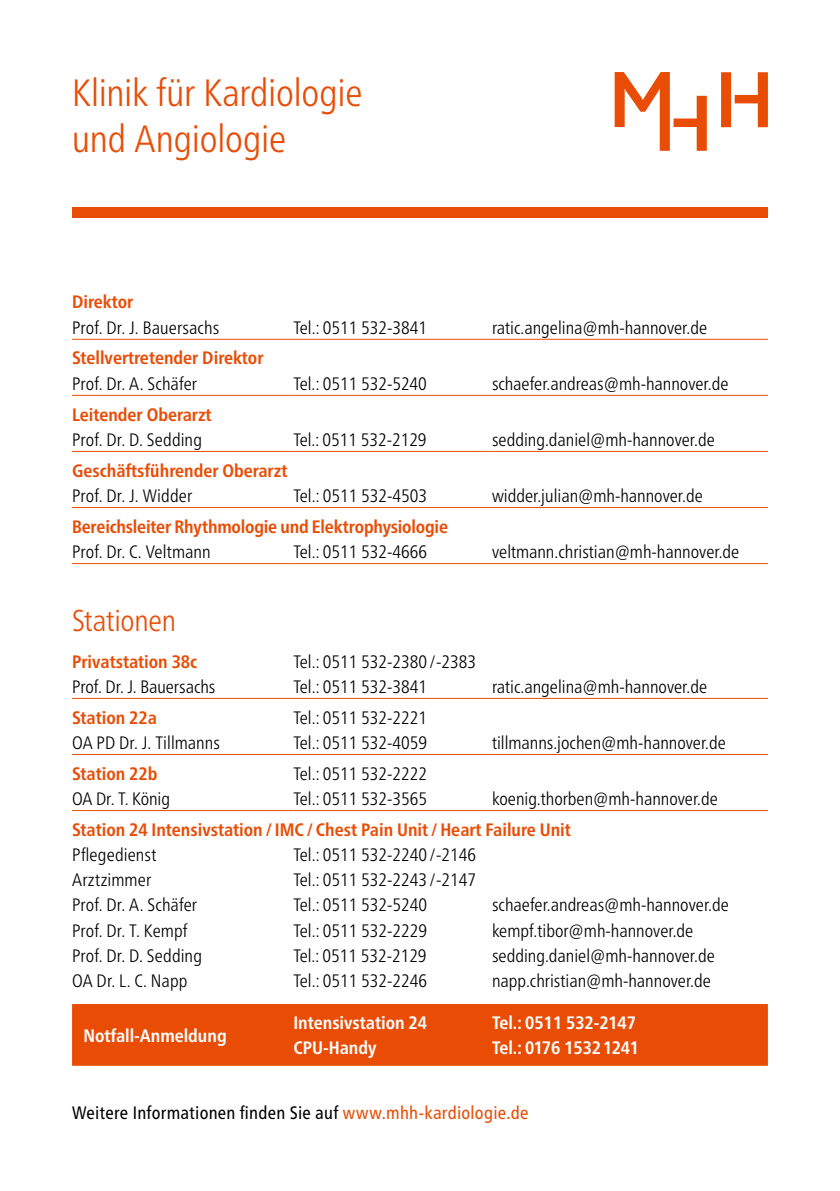
<style>
.page{position:relative;width:840px;height:1191px;background:#fff}
.page>*{position:absolute;margin:0;border:0;box-sizing:border-box;transform-origin:0 0}
.t1{font:300 condensed 38px/45.6px "Frutiger Neue LT Pro";letter-spacing:-.005em;color:#e94c05}
.t2{font:300 condensed 30px "Frutiger Neue LT Pro";letter-spacing:-.005em;color:#e94c05}
.t3{font:300 condensed 18px "Frutiger Neue LT Pro";color:#000}
.t4{font:700 condensed 18px "Frutiger Neue LT Pro";color:#e94c05}
.t5{font:700 condensed 18px "Frutiger Neue LT Pro";color:#fff}
.t6{font:condensed 18px "Frutiger Neue LT Pro";letter-spacing:.015em;color:#000}
.s1{color:#e94c05}
</style>
<div class="page">
<div style="left:72px;top:207px;width:695px;height:11px;background:#e94c05"></div>
<div style="left:72px;top:1004px;width:695px;height:61px;background:#e94c05"></div>
<hr style="left:72px;top:698px;width:221px;height:1px;background:#e94c05">
<hr style="left:293px;top:698px;width:199px;height:1px;background:#e94c05">
<hr style="left:492px;top:698px;width:275px;height:1px;background:#e94c05">
<hr style="left:72px;top:754px;width:221px;height:1px;background:#e94c05">
<hr style="left:293px;top:754px;width:199px;height:1px;background:#e94c05">
<hr style="left:492px;top:754px;width:275px;height:1px;background:#e94c05">
<hr style="left:72px;top:810px;width:221px;height:1px;background:#e94c05">
<hr style="left:293px;top:810px;width:199px;height:1px;background:#e94c05">
<hr style="left:492px;top:810px;width:275px;height:1px;background:#e94c05">
<hr style="left:72px;top:339px;width:221px;height:1px;background:#e94c05">
<hr style="left:293px;top:339px;width:199px;height:1px;background:#e94c05">
<hr style="left:492px;top:339px;width:275px;height:1px;background:#e94c05">
<hr style="left:72px;top:395px;width:221px;height:1px;background:#e94c05">
<hr style="left:293px;top:395px;width:199px;height:1px;background:#e94c05">
<hr style="left:492px;top:395px;width:275px;height:1px;background:#e94c05">
<hr style="left:72px;top:563px;width:221px;height:1px;background:#e94c05">
<hr style="left:293px;top:563px;width:199px;height:1px;background:#e94c05">
<hr style="left:492px;top:563px;width:275px;height:1px;background:#e94c05">
<hr style="left:72px;top:451px;width:221px;height:1px;background:#e94c05">
<hr style="left:293px;top:451px;width:199px;height:1px;background:#e94c05">
<hr style="left:492px;top:451px;width:275px;height:1px;background:#e94c05">
<hr style="left:72px;top:507px;width:221px;height:1px;background:#e94c05">
<hr style="left:293px;top:507px;width:199px;height:1px;background:#e94c05">
<hr style="left:492px;top:507px;width:275px;height:1px;background:#e94c05">
<svg style="left:614px;top:72px;width:92px;height:79px"></svg>
<svg style="left:721px;top:72px;width:46px;height:55px"></svg>
<h1 class="t1" style="left:72px;top:70px;width:292px">Klinik für Kardiologie und Angiologie</h1>
<p class="t4" style="left:72px;top:291px;width:63px">Direktor</p>
<p class="t3" style="left:72px;top:317px;width:149px">Prof. Dr. J. Bauersachs</p>
<p class="t3" style="left:293px;top:317px;width:135px">Tel.: 0511 532-3841</p>
<p class="t3" style="left:492px;top:317px;width:216px">ratic.angelina@mh-hannover.de</p>
<p class="t4" style="left:72px;top:347px;width:193px">Stellvertretender Direktor</p>
<p class="t3" style="left:72px;top:373px;width:126px">Prof. Dr. A. Schäfer</p>
<p class="t3" style="left:293px;top:373px;width:135px">Tel.: 0511 532-5240</p>
<p class="t3" style="left:492px;top:373px;width:238px">schaefer.andreas@mh-hannover.de</p>
<p class="t4" style="left:72px;top:404px;width:141px">Leitender Oberarzt</p>
<p class="t3" style="left:72px;top:429px;width:131px">Prof. Dr. D. Sedding</p>
<p class="t3" style="left:293px;top:429px;width:135px">Tel.: 0511 532-2129</p>
<p class="t3" style="left:492px;top:429px;width:224px">sedding.daniel@mh-hannover.de</p>
<p class="t4" style="left:72px;top:460px;width:217px">Geschäftsführender Oberarzt</p>
<p class="t3" style="left:72px;top:485px;width:121px">Prof. Dr. J. Widder</p>
<p class="t3" style="left:293px;top:485px;width:135px">Tel.: 0511 532-4503</p>
<p class="t3" style="left:492px;top:485px;width:212px">widder.julian@mh-hannover.de</p>
<p class="t4" style="left:72px;top:516px;width:377px">Bereichsleiter Rhythmologie und Elektrophysiologie</p>
<p class="t3" style="left:72px;top:541px;width:140px">Prof. Dr. C. Veltmann</p>
<p class="t3" style="left:293px;top:541px;width:135px">Tel.: 0511 532-4666</p>
<p class="t3" style="left:492px;top:541px;width:249px">veltmann.christian@mh-hannover.de</p>
<h2 class="t2" style="left:72px;top:603px;width:105px">Stationen</h2>
<p class="t4" style="left:72px;top:650px;width:127px">Privatstation 38c</p>
<p class="t3" style="left:293px;top:650px;width:184px">Tel.: 0511 532-2380 /-2383</p>
<p class="t3" style="left:72px;top:676px;width:145px">Prof. Dr. J. Bauersachs</p>
<p class="t3" style="left:293px;top:676px;width:135px">Tel.: 0511 532-3841</p>
<p class="t3" style="left:492px;top:676px;width:216px">ratic.angelina@mh-hannover.de</p>
<p class="t4" style="left:72px;top:706px;width:86px">Station 22a</p>
<p class="t3" style="left:293px;top:706px;width:135px">Tel.: 0511 532-2221</p>
<p class="t3" style="left:72px;top:732px;width:149px">OA PD Dr. J. Tillmanns</p>
<p class="t3" style="left:293px;top:732px;width:135px">Tel.: 0511 532-4059</p>
<p class="t3" style="left:492px;top:732px;width:235px">tillmanns.jochen@mh-hannover.de</p>
<p class="t4" style="left:72px;top:763px;width:87px">Station 22b</p>
<p class="t3" style="left:293px;top:763px;width:135px">Tel.: 0511 532-2222</p>
<p class="t3" style="left:72px;top:788px;width:99px">OA Dr. T. König</p>
<p class="t3" style="left:293px;top:788px;width:135px">Tel.: 0511 532-3565</p>
<p class="t3" style="left:492px;top:788px;width:227px">koenig.thorben@mh-hannover.de</p>
<p class="t4" style="left:72px;top:819px;width:500px">Station 24 Intensivstation/ IMC/Chest Pain Unit /Heart Failure Unit</p>
<p class="t3" style="left:72px;top:844px;width:86px">Pflegedienst</p>
<p class="t3" style="left:293px;top:844px;width:184px">Tel.: 0511 532-2240 /-2146</p>
<p class="t3" style="left:72px;top:869px;width:81px">Arztzimmer</p>
<p class="t3" style="left:293px;top:869px;width:184px">Tel.: 0511 532-2243 /-2147</p>
<p class="t3" style="left:72px;top:894px;width:126px">Prof. Dr. A. Schäfer</p>
<p class="t3" style="left:293px;top:894px;width:135px">Tel.: 0511 532-5240</p>
<p class="t3" style="left:492px;top:894px;width:238px">schaefer.andreas@mh-hannover.de</p>
<p class="t3" style="left:72px;top:919px;width:117px">Prof. Dr. T. Kempf</p>
<p class="t3" style="left:293px;top:919px;width:135px">Tel.: 0511 532-2229</p>
<p class="t3" style="left:492px;top:919px;width:203px">kempf.tibor@mh-hannover.de</p>
<p class="t3" style="left:72px;top:945px;width:131px">Prof. Dr. D. Sedding</p>
<p class="t3" style="left:293px;top:945px;width:135px">Tel.: 0511 532-2129</p>
<p class="t3" style="left:492px;top:945px;width:224px">sedding.daniel@mh-hannover.de</p>
<p class="t3" style="left:72px;top:970px;width:117px">OA Dr. L. C. Napp</p>
<p class="t3" style="left:293px;top:970px;width:135px">Tel.: 0511 532-2246</p>
<p class="t3" style="left:492px;top:970px;width:220px">napp.christian@mh-hannover.de</p>
<p class="t5" style="left:83px;top:1025px;width:145px">Notfall-Anmeldung</p>
<p class="t5" style="left:293px;top:1012px;width:135px">Intensivstation 24</p>
<p class="t5" style="left:492px;top:1012px;width:145px">Tel.: 0511 532-2147</p>
<p class="t5" style="left:293px;top:1037px;width:84px">CPU-Handy</p>
<p class="t5" style="left:492px;top:1037px;width:148px">Tel.: 0176 15321241</p>
<p class="t6" style="left:72px;top:1102px;width:457px">Weitere Informationen finden Sie auf <span class="s1">www.mhh-kardiologie.de</span></p>
</div>
